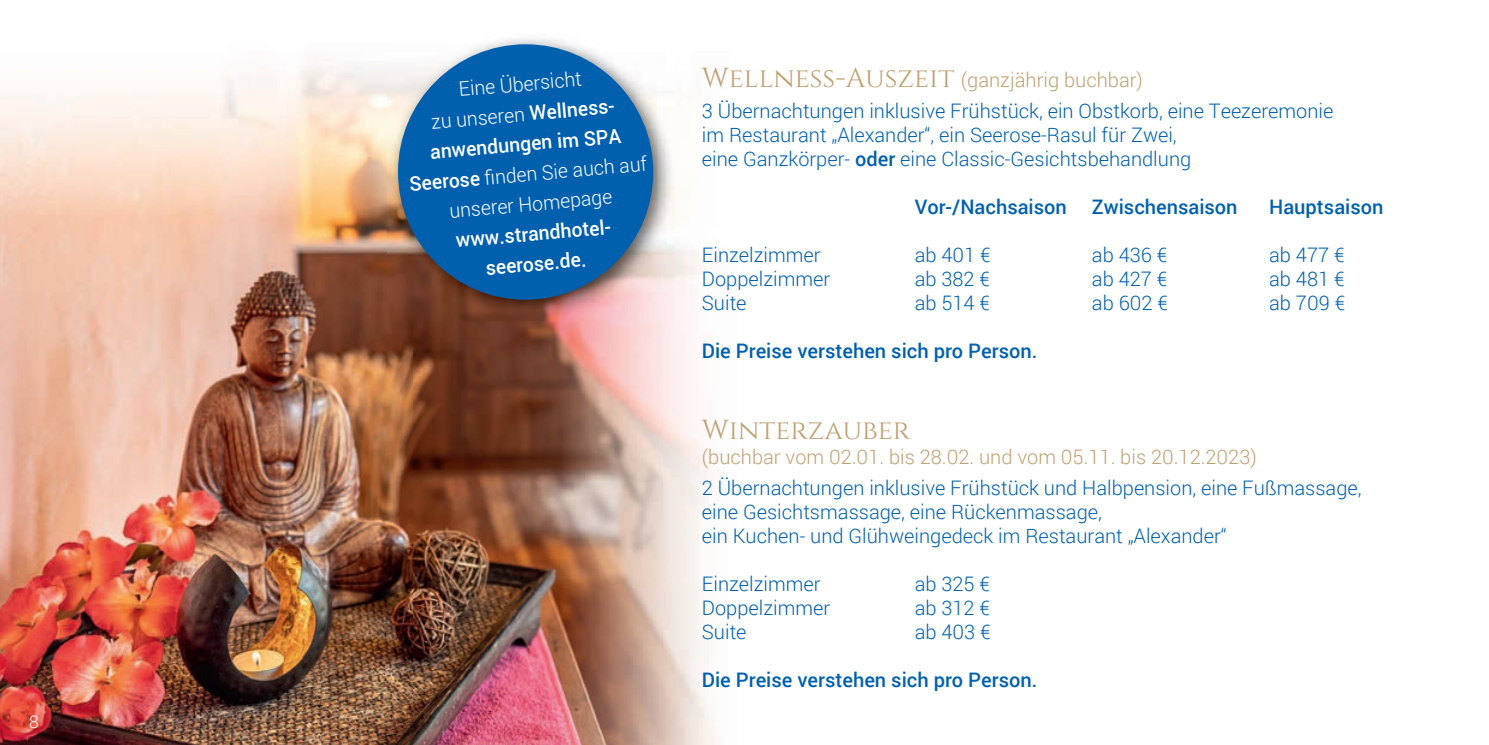
<style>
.page{position:relative;width:1489px;height:745px;background:#fff}
.page>*{position:absolute;margin:0;border:0;box-sizing:border-box;transform-origin:0 0}
.t1{font:27.5px "Cinzel";color:#bfa072}
.t2{font:300 20px/24px "Roboto";color:#0160ae}
.t3{font:500 20px "Roboto";color:#0160ae}
.t4{font:300 20px/30px "Roboto";color:#fff;text-align:center}
.t5{font:300 20px "Roboto";color:#bfa072}
.t6{font:500 20px/30px "Roboto";color:#fff;text-align:center}
.t7{font:300 17.5px "Roboto";color:#fff}
.s1{font-weight:500}
.s2{font-family:"Cinzel";font-weight:400;font-size:27.5px;color:#bfa072}
.s3{color:#bfa072}
</style>
<div class="page">
<img style="left:0;top:64px;width:413px;height:680px">
<img style="left:413px;top:321px;width:250px;height:423px">
<img style="left:387px;top:39px;width:287px;height:282px">
<div style="left:398px;top:44px;width:255px;height:255px;background:#0160ae;border-radius:50%"></div>
<p class="t7" style="left:29px;top:709px;width:11px">8</p>
<p class="t4" style="left:400px;top:79px;width:240px;rotate:-5deg">Eine Übersicht<br>zu unseren <span class="s1">Wellness&shy;anwendungen im SPA<br>Seerose</span> fi nden Sie auch auf unserer Homepage</p>
<p class="t6" style="left:454px;top:224px;width:160px;rotate:-5deg">www.strandhotel&shy;seerose.de.</p>
<p class="t2" style="left:702px;top:64px;width:633px;line-height:31px"><span class="s2">Wellness-Auszeit</span> <span class="s3">(ganzjährig buchbar)<br></span>3 Übernachtungen inklusive Frühstück, ein Obstkorb, eine Teezeremonie</p>
<p class="t2" style="left:702px;top:122px;width:491px">im Restaurant „Alexander“, ein Seerose-Rasul für Zwei, eine Ganzkörper- <span class="s1">oder</span> eine Classic-Gesichtsbehandlung</p>
<p class="t3" style="left:914px;top:193px;width:154px">Vor-/Nachsaison</p>
<p class="t3" style="left:1091px;top:193px;width:147px">Zwischensaison</p>
<p class="t3" style="left:1269px;top:193px;width:116px">Hauptsaison</p>
<p class="t2" style="left:702px;top:242px;width:120px">Einzelzimmer</p>
<p class="t2" style="left:914px;top:242px;width:77px">ab 401 €</p>
<p class="t2" style="left:1091px;top:242px;width:77px">ab 436 €</p>
<p class="t2" style="left:1269px;top:242px;width:77px">ab 477 €</p>
<p class="t2" style="left:702px;top:266px;width:130px">Doppelzimmer</p>
<p class="t2" style="left:914px;top:266px;width:77px">ab 382 €</p>
<p class="t2" style="left:1091px;top:266px;width:77px">ab 427 €</p>
<p class="t2" style="left:1269px;top:266px;width:77px">ab 481 €</p>
<p class="t2" style="left:702px;top:290px;width:46px">Suite</p>
<p class="t2" style="left:914px;top:290px;width:77px">ab 514 €</p>
<p class="t2" style="left:1091px;top:290px;width:77px">ab 602 €</p>
<p class="t2" style="left:1269px;top:290px;width:77px">ab 709 €</p>
<p class="t3" style="left:702px;top:337px;width:337px">Die Preise verstehen sich pro Person.</p>
<h1 class="t1" style="left:702px;top:414px;width:209px">Winterzauber</h1>
<p class="t5" style="left:702px;top:442px;width:556px">(buchbar vom 02.01. bis 28.02. und vom 05.11. bis 20.12.2023)</p>
<p class="t2" style="left:702px;top:474px;width:661px">2 Übernachtungen inklusive Frühstück und Halbpension, eine Fußmassage, eine Gesichtsmassage, eine Rückenmassage,<br>ein Kuchen- und Glühweingedeck im Restaurant „Alexander“</p>
<p class="t2" style="left:702px;top:570px;width:120px">Einzelzimmer</p>
<p class="t2" style="left:914px;top:570px;width:77px">ab 325 €</p>
<p class="t2" style="left:702px;top:594px;width:130px">Doppelzimmer</p>
<p class="t2" style="left:914px;top:594px;width:77px">ab 312 €</p>
<p class="t2" style="left:702px;top:618px;width:46px">Suite</p>
<p class="t2" style="left:914px;top:618px;width:77px">ab 403 €</p>
<p class="t3" style="left:702px;top:665px;width:337px">Die Preise verstehen sich pro Person.</p>
</div>
